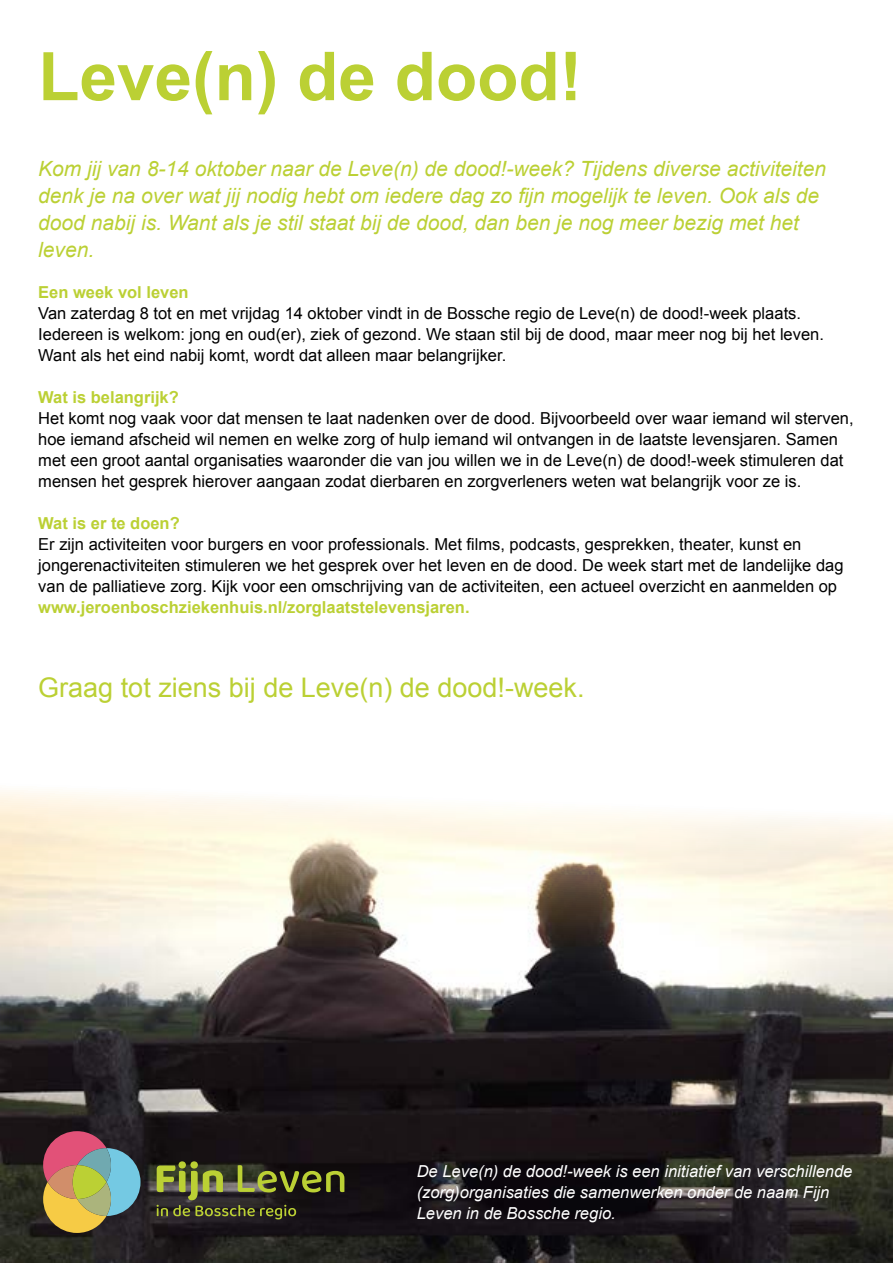
<style>
.page{position:relative;width:893px;height:1263px;background:#fff}
.page>*{position:absolute;margin:0;border:0;box-sizing:border-box;transform-origin:0 0}
.t1{font:700 67.5px "Arial";color:#bbd034}
.t2{font:27px "Arial";color:#bbd034}
.t3{font:italic 21px/27px "Arial";color:#bbd034}
.t4{font:16.5px/21px "Arial";color:#000}
.t5{font:italic 16.5px/21px "Arial";color:#fff}
.t6{font:700 16.5px "Arial";color:#bbd034}
</style>
<div class="page">
<img style="left:0;top:790px;width:893px;height:473px">
<svg style="left:43px;top:1131px;width:98px;height:102px;background:#938368"></svg>
<svg style="left:157px;top:1161px;width:187px;height:58px;background:#484a26"></svg>
<h1 class="t1" style="left:38px;top:32px;width:545px">Leve(n) de dood!</h1>
<p class="t3" style="left:38px;top:156px;width:789px">Kom jij van 8-14 oktober naar de Leve(n) de dood!-week? Tijdens diverse activiteiten denk je na over wat jij nodig hebt om iedere dag zo fijn mogelijk te leven. Ook als de dood nabij is. Want als je stil staat bij de dood, dan ben je nog meer bezig met het leven.</p>
<p class="t6" style="left:38px;top:281px;width:152px">Een week vol leven</p>
<p class="t4" style="left:38px;top:302px;width:787px">Van zaterdag 8 tot en met vrijdag 14 oktober vindt in de Bossche regio de Leve(n) de dood!-week plaats.<br>Iedereen is welkom: jong en oud(er), ziek of gezond. We staan stil bij de dood, maar meer nog bij het leven.<br>Want als het eind nabij komt, wordt dat alleen maar belangrijker.</p>
<p class="t6" style="left:38px;top:386px;width:142px">Wat is belangrijk?</p>
<p class="t4" style="left:38px;top:407px;width:817px">Het komt nog vaak voor dat mensen te laat nadenken over de dood. Bijvoorbeeld over waar iemand wil sterven, hoe iemand afscheid wil nemen en welke zorg of hulp iemand wil ontvangen in de laatste levensjaren. Samen met een groot aantal organisaties waaronder die van jou willen we in de Leve(n) de dood!-week stimuleren dat mensen het gesprek hierover aangaan zodat dierbaren en zorgverleners weten wat belangrijk voor ze is.</p>
<p class="t6" style="left:38px;top:512px;width:143px">Wat is er te doen?</p>
<p class="t4" style="left:38px;top:533px;width:807px">Er zijn activiteiten voor burgers en voor professionals. Met films, podcasts, gesprekken, theater, kunst en jongerenactiviteiten stimuleren we het gesprek over het leven en de dood. De week start met de landelijke dag van de palliatieve zorg. Kijk voor een omschrijving van de activiteiten, een actueel overzicht en aanmelden op</p>
<p class="t6" style="left:38px;top:596px;width:433px">www.jeroenboschziekenhuis.nl/zorglaatstelevensjaren.</p>
<h2 class="t2" style="left:38px;top:669px;width:548px">Graag tot ziens bij de Leve(n) de dood!-week.</h2>
<p class="t5" style="left:417px;top:1161px;width:437px">De Leve(n) de dood!-week is een initiatief van verschillende (zorg)organisaties die samenwerken onder de naam Fijn<br>Leven in de Bossche regio.</p>
</div>
